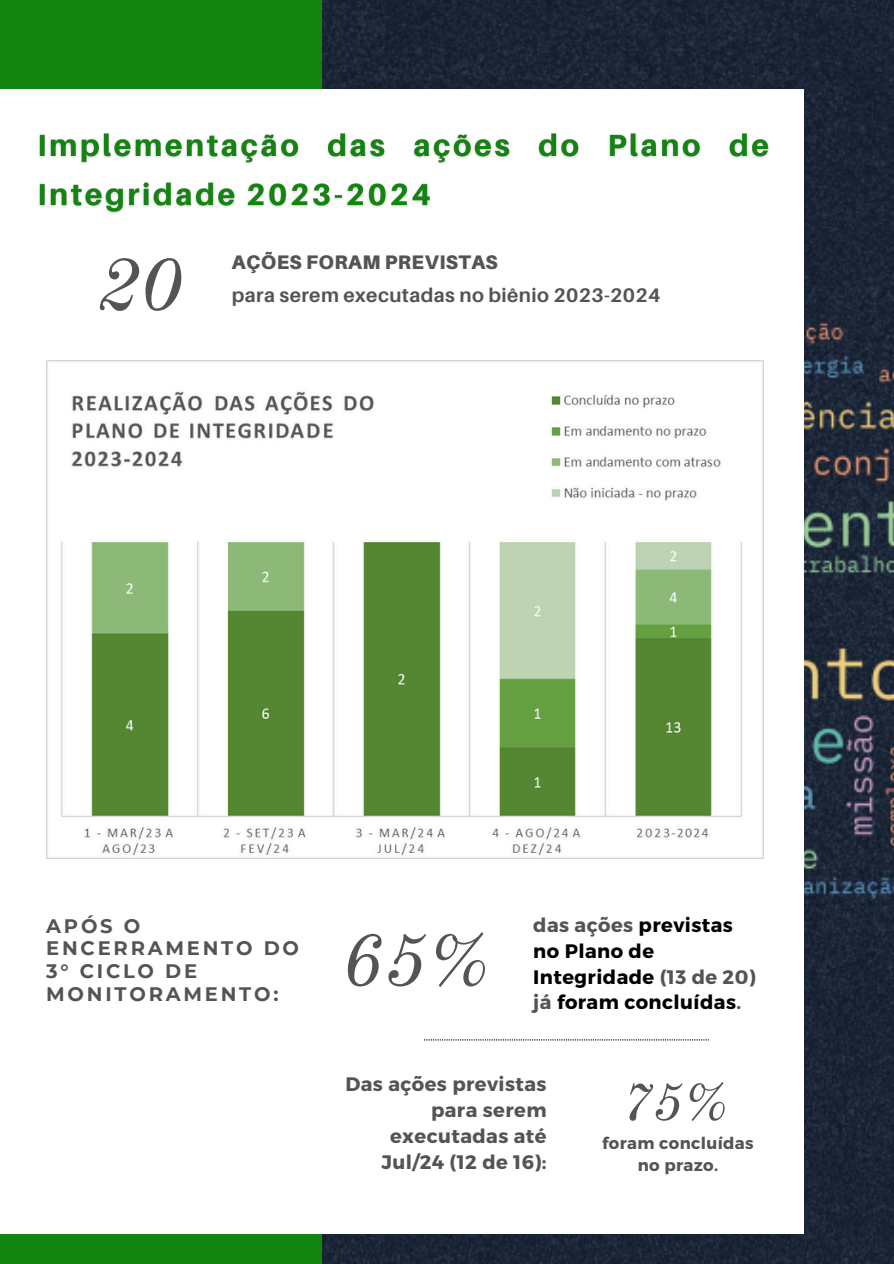
<style>
.page{position:relative;width:894px;height:1264px;background:#fff}
.page>*{position:absolute;margin:0;border:0;box-sizing:border-box;transform-origin:0 0}
.t1{font:italic 73.65px "Old Standard";color:#545454}
.t2{font:italic 73.5px "Old Standard";color:#545454}
.t3{font:italic 52.5px "Old Standard";color:#545454}
.t4{font:700 19.65px "Aileron";letter-spacing:.02em;color:#545454}
.t5{font:900 19.65px "Aileron";letter-spacing:.02em;color:#545454}
.t6{font:700 19.5px/25.8px "Montserrat";letter-spacing:.02em;color:#000}
.t7{font:700 19.5px/25.8px "Montserrat";letter-spacing:.02em;color:#545454;text-align:right}
.t8{font:700 19.5px/22.5px "Montserrat";letter-spacing:.14em;color:#545454}
.t9{font:700 16.5px/21.3px "Montserrat";letter-spacing:.02em;color:#545454;text-align:center}
.s1{color:#545454}
</style>
<div class="page">
<div style="left:0;top:0;width:893px;height:1263px;background:#128510"></div>
<img style="left:322px;top:0;width:571px;height:1263px">
<div style="left:0;top:89px;width:803px;height:1144px;background:#fff"></div>
<img style="left:46px;top:360px;width:717px;height:498px">
<img style="left:39px;top:133px;width:730px;height:81px">
<svg style="left:424px;top:1039px;width:284px;height:1px"></svg>
<p class="t1" style="left:97px;top:239px;width:87px">20</p>
<h4 class="t5" style="left:232px;top:249px;width:267px">AÇÕES FORAM PREVISTAS</h4>
<h5 class="t4" style="left:232px;top:283px;width:430px">para serem executadas no biênio 2023-2024</h5>
<p class="t8" style="left:46px;top:914px;width:254px">APÓS O<br>ENCERRAMENTO DO<br>3° CICLO DE<br>MONITORAMENTO:</p>
<h4 class="t6" style="left:533px;top:911px;width:224px"><span class="s1">das ações</span> previstas no Plano de<br>Integridade <span class="s1">(13 de 20) já</span> foram concluídas<span class="s1">.</span></h4>
<h1 class="t2" style="left:341px;top:915px;width:150px">65%</h1>
<h5 class="t7" style="left:345px;top:1070px;width:203px">Das ações previstas para serem executadas até<br>Jul/24 (12 de 16):</h5>
<h5 class="t3" style="left:621px;top:1069px;width:108px">75%</h5>
<h2 class="t9" style="left:602px;top:1131px;width:153px">foram concluídas no prazo.</h2>
</div>
